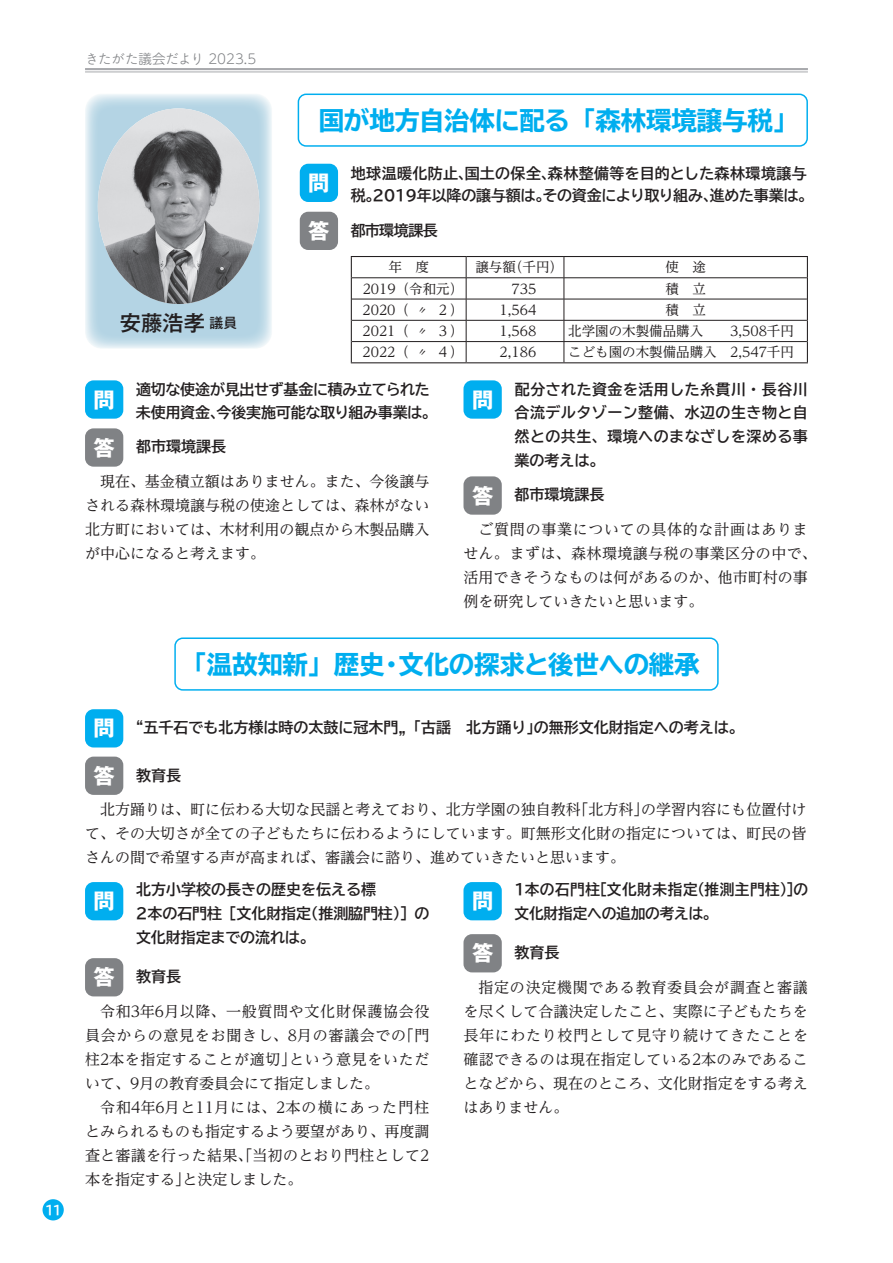
<style>
.page{position:relative;width:893px;height:1263px;background:#fff}
.page>*{position:absolute;margin:0;border:0;box-sizing:border-box;transform-origin:0 0}
.t1{font:700 expanded 25.5px "TBUD Go Std";letter-spacing:-.01em;color:#00aeef}
.t2{font:700 21.3px "Gothic MB101 Pr 6 N";color:#fff}
.t3{font:500 21.3px "Gothic MB101 Pr 6 N";color:#231f20}
.t4{font:15px/24px "UD Reimin Pr 6 N";color:#231f20;text-align:justify}
.t5{font:700 15px/24px "TBUD Go Std";color:#231f20;text-align:justify}
.t6{font:15px/24px "UD Reimin Pr 6 N";letter-spacing:.025em;color:#231f20}
.t7{font:15px/24px "UD Reimin Pr 6 N";letter-spacing:.045em;color:#231f20;text-align:right}
.t8{font:700 15px "TBUD Go Std";letter-spacing:-.02em;color:#231f20}
.t9{font:700 15px "TBUD Go Std";letter-spacing:.025em;color:#231f20}
.t10{font:15px "UD Reimin Pr 6 N";letter-spacing:.075em;color:#231f20}
.t11{font:700 15px "TBUD Go Std";letter-spacing:.03em;color:#231f20}
.t12{font:15px "UD Reimin Pr 6 N";letter-spacing:.04em;color:#231f20}
.t13{font:500 13.8px "Gothic MB101 Pr 6 N";color:#231f20}
.t14{font:13.5px "UD Reimin Pr 6 N";color:#231f20}
.t15{font:300 13.5px "UD Shin M Go Pr 6 N";color:#808285}
.t16{font:700 12.75px "TBUD Go Std";color:#fff}
.s1{font-family:"Maru Anti Std"}
</style>
<div class="page">
<div style="left:43px;top:1199px;width:21px;height:21px;background:#00aeef;border-radius:50%"></div>
<hr style="left:85px;top:72px;width:723px;height:1px;background:#a8a9ad">
<hr style="left:85px;top:68px;width:723px;height:2px;background:#a8a9ad">
<div style="left:85px;top:380px;width:38px;height:39px;background:#00aeef;border-radius:9px"></div>
<div style="left:85px;top:428px;width:38px;height:39px;background:#808285;border-radius:9px"></div>
<div style="left:463px;top:380px;width:39px;height:39px;background:#00aeef;border-radius:9px"></div>
<div style="left:463px;top:476px;width:39px;height:39px;background:#808285;border-radius:9px"></div>
<div style="left:300px;top:164px;width:38px;height:38px;background:#00aeef;border-radius:9px"></div>
<div style="left:300px;top:212px;width:38px;height:38px;background:#808285;border-radius:9px"></div>
<hr style="left:352px;top:277px;width:114px;height:1px;background:#231f20">
<hr style="left:466px;top:277px;width:98px;height:1px;background:#231f20">
<hr style="left:564px;top:277px;width:243px;height:1px;background:#231f20">
<hr style="left:352px;top:299px;width:114px;height:1px;background:#231f20">
<hr style="left:466px;top:299px;width:98px;height:1px;background:#231f20">
<hr style="left:564px;top:299px;width:243px;height:1px;background:#231f20">
<hr style="left:352px;top:320px;width:114px;height:1px;background:#231f20">
<hr style="left:466px;top:320px;width:98px;height:1px;background:#231f20">
<hr style="left:564px;top:320px;width:243px;height:1px;background:#231f20">
<hr style="left:352px;top:341px;width:114px;height:1px;background:#231f20">
<hr style="left:466px;top:341px;width:98px;height:1px;background:#231f20">
<svg style="left:466px;top:257px;width:1px;height:105px"></svg>
<hr style="left:564px;top:341px;width:243px;height:1px;background:#231f20">
<svg style="left:564px;top:257px;width:1px;height:105px"></svg>
<hr style="left:351px;top:256px;width:115px;height:1px;background:#231f20">
<hr style="left:466px;top:256px;width:98px;height:1px;background:#231f20">
<hr style="left:564px;top:256px;width:244px;height:1px;background:#231f20">
<svg style="left:351px;top:257px;width:1px;height:105px"></svg>
<svg style="left:807px;top:257px;width:1px;height:105px"></svg>
<hr style="left:351px;top:362px;width:115px;height:1px;background:#231f20">
<hr style="left:466px;top:362px;width:98px;height:1px;background:#231f20">
<hr style="left:564px;top:362px;width:244px;height:1px;background:#231f20">
<div style="left:85px;top:882px;width:38px;height:38px;background:#00aeef;border-radius:9px"></div>
<div style="left:85px;top:958px;width:38px;height:38px;background:#808285;border-radius:9px"></div>
<div style="left:463px;top:882px;width:39px;height:38px;background:#00aeef;border-radius:9px"></div>
<div style="left:463px;top:934px;width:39px;height:38px;background:#808285;border-radius:9px"></div>
<img style="left:85px;top:94px;width:187px;height:254px">
<img style="left:98px;top:108px;width:161px;height:196px">
<div style="left:298px;top:94px;width:510px;height:53px;border:1px solid #00aeef;border-radius:8px"></div>
<div style="left:174px;top:637px;width:545px;height:54px;border:1px solid #00aeef;border-radius:8px"></div>
<div style="left:85px;top:709px;width:38px;height:38px;background:#00aeef;border-radius:9px"></div>
<div style="left:85px;top:757px;width:38px;height:38px;background:#808285;border-radius:9px"></div>
<p class="t16" style="left:45px;top:1199px;width:19px">11</p>
<p class="t15" style="left:85px;top:48px;width:173px"><span class="s1">きたがた</span>議会<span class="s1">だより</span> 2023.5</p>
<h2 class="t3" style="left:120px;top:305px;width:87px">安藤浩孝</h2>
<p class="t13" style="left:210px;top:312px;width:29px">議員</p>
<h1 class="t1" style="left:319px;top:106px;width:481px">国が地方自治体に配る「森林環境譲与税「</h1>
<h2 class="t2" style="left:308px;top:165px;width:23px">問</h2>
<h2 class="t2" style="left:308px;top:213px;width:23px">答</h2>
<p class="t9" style="left:548px;top:161px;width:260px">森林整備等を目的とした森林環境譲与</p>
<p class="t9" style="left:351px;top:161px;width:207px">地球温暖化防止国土の保全、</p>
<p class="t5" style="left:458px;top:161px;width:16px">、</p>
<p class="t8" style="left:351px;top:183px;width:464px">税 2019年以降の譲与額はその資金により取り組み進めた事業は。</p>
<p class="t5" style="left:366px;top:183px;width:16px">。</p>
<p class="t5" style="left:351px;top:218px;width:89px">都市環境課長</p>
<p class="t5" style="left:535px;top:183px;width:16px">。</p>
<p class="t5" style="left:703px;top:183px;width:16px">、</p>
<p class="t14" style="left:388px;top:256px;width:42px">年　度</p>
<p class="t14" style="left:509px;top:256px;width:55px">（千円）</p>
<p class="t14" style="left:475px;top:256px;width:42px">譲与額</p>
<p class="t14" style="left:665px;top:256px;width:42px">使　途</p>
<p class="t14" style="left:363px;top:277px;width:102px">2019（令和元）</p>
<p class="t14" style="left:511px;top:277px;width:26px">735</p>
<p class="t14" style="left:665px;top:277px;width:42px">積　立</p>
<p class="t14" style="left:362px;top:299px;width:68px">2020（〃</p>
<p class="t14" style="left:439px;top:299px;width:26px">2）</p>
<p class="t14" style="left:500px;top:299px;width:38px">1,564</p>
<p class="t14" style="left:665px;top:299px;width:42px">積　立</p>
<p class="t14" style="left:362px;top:320px;width:68px">2021（〃</p>
<p class="t14" style="left:439px;top:320px;width:26px">3）</p>
<p class="t14" style="left:500px;top:320px;width:38px">1,568</p>
<p class="t14" style="left:568px;top:320px;width:227px">北学園の木製備品購入　　3,508千円</p>
<p class="t14" style="left:362px;top:341px;width:68px">2022（〃</p>
<p class="t14" style="left:439px;top:341px;width:26px">4）</p>
<p class="t14" style="left:500px;top:341px;width:38px">2,186</p>
<p class="t14" style="left:568px;top:341px;width:227px">こども園の木製備品購入　2,547千円</p>
<p class="t8" style="left:136px;top:377px;width:295px">適切な使途が見出せず基金に積み立てられた</p>
<h2 class="t2" style="left:94px;top:382px;width:23px">問</h2>
<p class="t5" style="left:136px;top:400px;width:302px">未使用資金今後実施可能な取り組み事業は。</p>
<p class="t5" style="left:210px;top:400px;width:16px">、</p>
<p class="t5" style="left:136px;top:435px;width:91px">都市環境課長</p>
<h2 class="t2" style="left:94px;top:430px;width:23px">答</h2>
<p class="t4" style="left:85px;top:469px;width:346px;text-indent:15px">現在、基金積立額はありません。また、今後譲与される森林環境譲与税の使途としては、森林がない北方町においては、木材利用の観点から木製品購入が中心になると考えます。</p>
<p class="t11" style="left:515px;top:377px;width:294px">配分された資金を活用した糸貫川・長谷川</p>
<h2 class="t2" style="left:472px;top:382px;width:23px">問</h2>
<p class="t5" style="left:514px;top:400px;width:295px">合流デルタゾーン整備、水辺の生き物と自然との共生、環境へのまなざしを深める事業の考えは。</p>
<p class="t5" style="left:514px;top:483px;width:91px">都市環境課長</p>
<h2 class="t2" style="left:472px;top:478px;width:23px">答</h2>
<p class="t6" style="left:463px;top:517px;width:355px;text-indent:15px">ご質問の事業についての具体的な計画はありません。まずは、森林環境譲与税の事業区分の中で、活用できそうなものは何があるのか、他市町村の事例を研究していきたいと思います。</p>
<h2 class="t2" style="left:94px;top:711px;width:23px">問</h2>
<h2 class="t2" style="left:94px;top:758px;width:23px">答</h2>
<h1 class="t1" style="left:398px;top:650px;width:303px">文化の探求と後世への継承</h1>
<h1 class="t1" style="left:182px;top:650px;width:205px">「温故知新」歴史</h1>
<h1 class="t1" style="left:379px;top:650px;width:27px">・</h1>
<p class="t5" style="left:129px;top:716px;width:414px">“五千石でも北方様は時の太鼓に冠木門„「古謡　北方踊り」</p>
<p class="t5" style="left:534px;top:716px;width:211px">の無形文化財指定への考えは。</p>
<p class="t5" style="left:136px;top:763px;width:46px">教育長</p>
<p class="t4" style="left:573px;top:797px;width:77px">「北方科」</p>
<p class="t4" style="left:85px;top:797px;width:723px;text-align:left;text-indent:15px">北方踊りは、町に伝わる大切な民謡と考えており、北方学園の独自教科<br>て、その大切さが全ての子どもたちに伝わるようにしています。町無形文化財の指定については、町民の皆さんの間で希望する声が高まれば、審議会に諮り、進めていきたいと思います。</p>
<p class="t4" style="left:641px;top:797px;width:167px">の学習内容にも位置付け</p>
<p class="t5" style="left:136px;top:878px;width:241px">北方小学校の長きの歴史を伝える標</p>
<h2 class="t2" style="left:94px;top:883px;width:23px">問</h2>
<p class="t5" style="left:136px;top:902px;width:180px">2本の石門柱［文化財指定文化財指定までの流れは。</p>
<p class="t5" style="left:136px;top:965px;width:46px">教育長</p>
<p class="t5" style="left:303px;top:902px;width:128px">（推測脇門柱）］の</p>
<h2 class="t2" style="left:94px;top:959px;width:23px">答</h2>
<p class="t7" style="left:100px;top:998px;width:331px">令和3年6月以降、一般質問や文化財保護協会役「門</p>
<p class="t7" style="left:289px;top:1022px;width:142px;text-align:left;text-indent:-204px">員会からの意見をお聞きし、8月の審議会での<br>という意見をいただ</p>
<p class="t12" style="left:85px;top:1047px;width:213px">柱2本を指定することが適切」</p>
<p class="t4" style="left:85px;top:1070px;width:296px">いて、9月の教育委員会にて指定しました。</p>
<p class="t10" style="left:100px;top:1095px;width:331px">令和4年6月と11月には、2本の横にあった門柱</p>
<p class="t4" style="left:85px;top:1118px;width:346px">とみられるものも指定するよう要望があり、再度調</p>
<p class="t4" style="left:85px;top:1142px;width:346px">査と審議を行った結果、「当初のとおり門柱として2</p>
<p class="t4" style="left:183px;top:1166px;width:121px">と決定しました。</p>
<p class="t4" style="left:85px;top:1166px;width:107px">本を指定する」</p>
<p class="t5" style="left:690px;top:878px;width:113px">（推測主門柱）］</p>
<p class="t5" style="left:592px;top:878px;width:107px">［文化財未指定</p>
<p class="t5" style="left:514px;top:878px;width:87px">1本の石門柱</p>
<p class="t5" style="left:793px;top:878px;width:16px">の</p>
<h2 class="t2" style="left:472px;top:883px;width:23px">問</h2>
<p class="t5" style="left:514px;top:902px;width:205px">文化財指定への追加の考えは。</p>
<p class="t5" style="left:514px;top:941px;width:46px">教育長</p>
<h2 class="t2" style="left:472px;top:935px;width:23px">答</h2>
<p class="t4" style="left:463px;top:974px;width:346px;text-indent:15px">指定の決定機関である教育委員会が調査と審議を尽くして合議決定したこと、実際に子どもたちを長年にわたり校門として見守り続けてきたことを確認できるのは現在指定している2本のみであることなどから、現在のところ、文化財指定をする考えはありません。</p>
</div>
